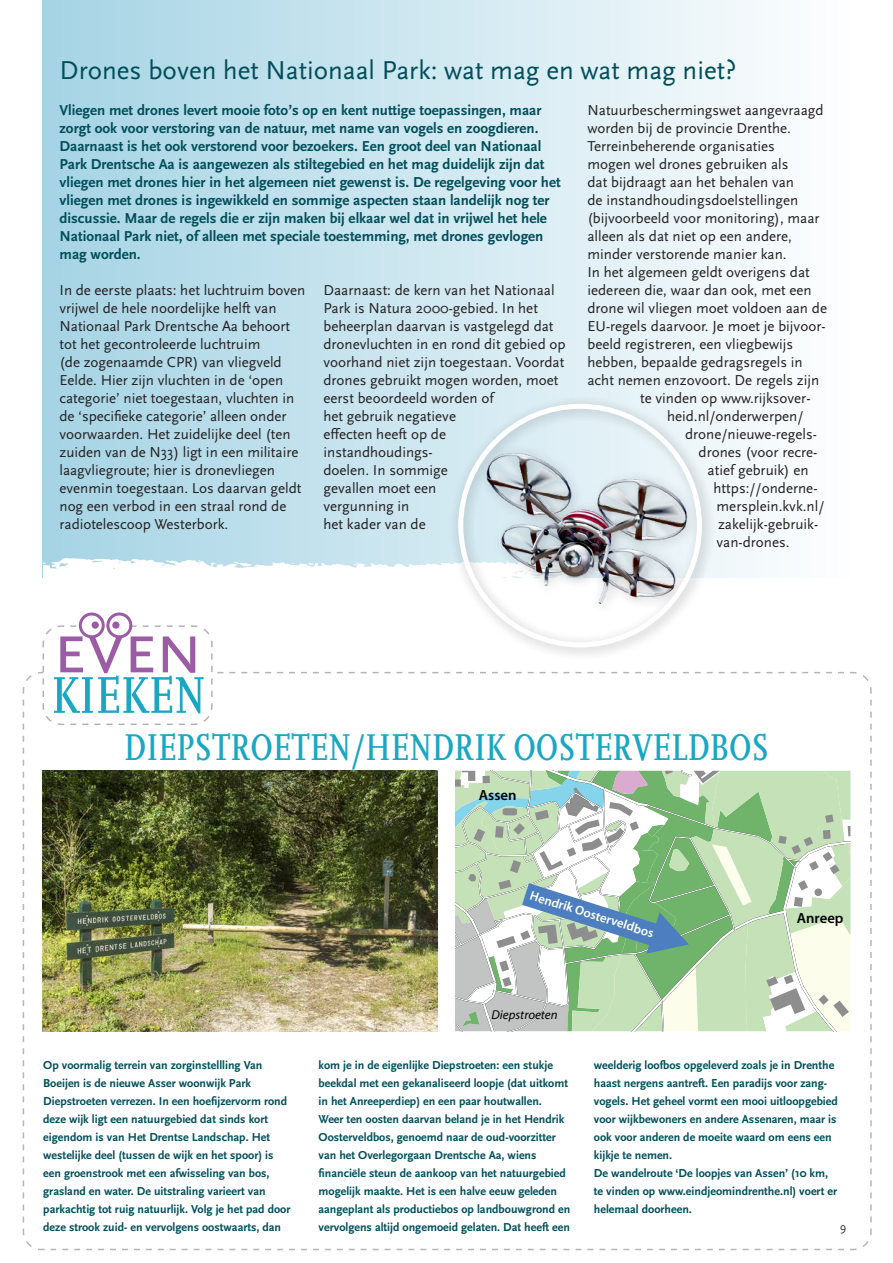
<style>
.page{position:relative;width:893px;height:1263px;background:#fff}
.page>*{position:absolute;margin:0;border:0;box-sizing:border-box;transform-origin:0 0}
.t1{font:75px "Scala Sans OT";color:#9b5ba5}
.t2{font:54px "Scala Cond";color:#1aa7c3}
.t3{font:39px "Scala Cond";color:#1aa7c3}
.t4{font:27px "Scala Sans OT";color:#004e59}
.t5{font:15px/18px "Scala Sans OT";color:#231f20}
.t6{font:700 15px/18px "Scala Sans OT";color:#004e59}
.t7{font:600 14.7px "Myriad Pro";color:#000001}
.t8{font:600 12.9px "Myriad Pro";color:#fff}
.t9{font:italic 12.9px "Myriad Pro";color:#000001}
.t10{font:700 12px/18px "Scala Sans OT";color:#004e59}
.t11{font:12px "Scala Sans OT";color:#231f20}
</style>
<div class="page">
<div style="left:43px;top:0;width:807px;height:578px;background:linear-gradient(to right,#a5d4e5,#fefefe)"></div>
<img style="left:43px;top:544px;width:406px;height:34px">
<svg style="left:22px;top:672px;width:850px;height:579px"></svg>
<svg style="left:42px;top:625px;width:802px;height:101px"></svg>
<img style="left:43px;top:771px;width:395px;height:260px">
<svg style="left:455px;top:771px;width:395px;height:260px;background:#bad3b9"></svg>
<svg style="left:80px;top:614px;width:23px;height:23px"></svg>
<div style="left:79px;top:612px;width:26px;height:26px;border:3px solid #9b5ba5;border-radius:50%"></div>
<div style="left:92px;top:621px;width:7px;height:8px;background:#9b5ba5;border-radius:50%"></div>
<svg style="left:108px;top:614px;width:23px;height:23px"></svg>
<div style="left:106px;top:612px;width:26px;height:26px;border:3px solid #9b5ba5;border-radius:50%"></div>
<div style="left:112px;top:621px;width:7px;height:8px;background:#9b5ba5;border-radius:50%"></div>
<div style="left:449px;top:395px;width:267px;height:266px;background:#231f20;opacity:.3"></div>
<img style="left:463px;top:444px;width:234px;height:172px">
<div style="left:458px;top:404px;width:244px;height:243px;border:5px solid #fff;border-radius:50%"></div>
<h3 class="t4" style="left:60px;top:55px;width:678px">Drones boven het Nationaal Park: wat mag en wat mag niet?</h3>
<p class="t6" style="left:60px;top:101px;width:503px">Vliegen met drones levert mooie foto’s op en kent nuttige toepassingen, maar zorgt ook voor verstoring van de natuur, met name van vogels en zoogdieren.<br>Daarnaast is het ook verstorend voor bezoekers. Een groot deel van Nationaal Park Drentsche Aa is aangewezen als stiltegebied en het mag duidelijk zijn dat vliegen met drones hier in het algemeen niet gewenst is. De regelgeving voor het vliegen met drones is ingewikkeld en sommige aspecten staan landelijk nog ter discussie. Maar de regels die er zijn maken bij elkaar wel dat in vrijwel het hele Nationaal Park niet, of alleen met speciale toestemming, met drones gevlogen mag worden.</p>
<p class="t5" style="left:60px;top:281px;width:247px">In de eerste plaats: het luchtruim boven vrijwel de hele noordelijke helft van Nationaal Park Drentsche Aa behoort tot het gecontroleerde luchtruim<br>(de zogenaamde CPR) van vliegveld Eelde. Hier zijn vluchten in de ‘open categorie’ niet toegestaan, vluchten in de ‘specifieke categorie’ alleen onder voorwaarden. Het zuidelijke deel (ten zuiden van de N33) ligt in een militaire laagvliegroute; hier is dronevliegen evenmin toegestaan. Los daarvan geldt nog een verbod in een straal rond de radiotelescoop Westerbork.</p>
<p class="t5" style="left:323px;top:281px;width:244px">Daarnaast: de kern van het Nationaal<br>Park is Natura 2000-gebied. In het beheerplan daarvan is vastgelegd dat dronevluchten in en rond dit gebied op voorhand niet zijn toegestaan. Voordat drones gebruikt mogen worden, moet eerst beoordeeld worden of<br>het gebruik negatieve<br>effecten heeft op de<br>instandhoudings-<br>doelen. In sommige<br>gevallen moet een<br>vergunning in<br>het kader van de</p>
<p class="t5" style="left:587px;top:101px;width:238px">Natuurbeschermingswet aangevraagd</p>
<p class="t5" style="left:587px;top:119px;width:205px">worden bij de provincie Drenthe.</p>
<p class="t5" style="left:587px;top:137px;width:189px">Terreinbeherende organisaties</p>
<p class="t5" style="left:587px;top:155px;width:203px">mogen wel drones gebruiken als</p>
<p class="t5" style="left:587px;top:173px;width:208px">dat bijdraagt aan het behalen van</p>
<p class="t5" style="left:587px;top:191px;width:212px">de instandhoudingsdoelstellingen</p>
<p class="t5" style="left:587px;top:209px;width:234px">(bijvoorbeeld voor monitoring), maar</p>
<p class="t5" style="left:587px;top:227px;width:206px">alleen als dat niet op een andere,</p>
<p class="t5" style="left:587px;top:245px;width:201px">minder verstorende manier kan.</p>
<p class="t5" style="left:587px;top:263px;width:224px">In het algemeen geldt overigens dat</p>
<p class="t5" style="left:587px;top:281px;width:226px">iedereen die, waar dan ook, met een</p>
<p class="t5" style="left:587px;top:299px;width:241px">drone wil vliegen moet voldoen aan de</p>
<p class="t5" style="left:587px;top:317px;width:240px">EU-regels daarvoor. Je moet je bijvoor-</p>
<p class="t5" style="left:587px;top:335px;width:207px">beeld registreren, een vliegbewijs</p>
<p class="t5" style="left:587px;top:353px;width:217px">hebben, bepaalde gedragsregels in</p>
<p class="t5" style="left:587px;top:371px;width:233px">acht nemen enzovoort. De regels zijn</p>
<p class="t5" style="left:640px;top:389px;width:172px">te vinden op www.rijksover-</p>
<p class="t5" style="left:667px;top:407px;width:138px">heid.nl/onderwerpen/</p>
<p class="t5" style="left:685px;top:425px;width:133px">drone/nieuwe-regels-</p>
<p class="t5" style="left:699px;top:443px;width:120px">drones (voor recre-</p>
<p class="t5" style="left:708px;top:461px;width:103px">atief gebruik) en</p>
<p class="t5" style="left:714px;top:479px;width:105px">https://onderne-</p>
<p class="t5" style="left:717px;top:497px;width:109px">mersplein.kvk.nl/</p>
<p class="t5" style="left:718px;top:515px;width:102px">zakelijk-gebruik-</p>
<p class="t5" style="left:717px;top:533px;width:74px">van-drones.</p>
<h1 class="t1" style="left:52px;top:607px;width:154px">even</h1>
<h2 class="t2" style="left:52px;top:666px;width:155px">KIEKEN</h2>
<h3 class="t3" style="left:124px;top:726px;width:647px">DIEPSTROETEN/HENDRIK OOSTERVELDBOS</h3>
<p class="t7" style="left:479px;top:786px;width:39px">Assen</p>
<p class="t8" style="left:533px;top:887px;width:130px;rotate:17deg">Hendrik Oosterveldbos</p>
<p class="t9" style="left:491px;top:1006px;width:68px">Diepstroeten</p>
<p class="t7" style="left:797px;top:909px;width:48px">Anreep</p>
<p class="t10" style="left:43px;top:1056px;width:249px">Op voormalig terrein van zorginstellling Van Boeijen is de nieuwe Asser woonwijk Park Diepstroeten verrezen. In een hoefijzervorm rond deze wijk ligt een natuurgebied dat sinds kort eigendom is van Het Drentse Landschap. Het westelijke deel (tussen de wijk en het spoor) is een groenstrook met een afwisseling van bos, grasland en water. De uitstraling varieert van parkachtig tot ruig natuurlijk. Volg je het pad door deze strook zuid- en vervolgens oostwaarts, dan</p>
<p class="t10" style="left:319px;top:1056px;width:253px">kom je in de eigenlijke Diepstroeten: een stukje beekdal met een gekanaliseerd loopje (dat uitkomt in het Anreeperdiep) en een paar houtwallen.<br>Weer ten oosten daarvan beland je in het Hendrik Oosterveldbos, genoemd naar de oud-voorzitter van het Overlegorgaan Drentsche Aa, wiens financiële steun de aankoop van het natuurgebied mogelijk maakte. Het is een halve eeuw geleden aangeplant als productiebos op landbouwgrond en vervolgens altijd ongemoeid gelaten. Dat heeft een</p>
<p class="t10" style="left:594px;top:1056px;width:246px">weelderig loofbos opgeleverd zoals je in Drenthe haast nergens aantreft. Een paradijs voor zang-- vogels. Het geheel vormt een mooi uitloopgebied voor wijkbewoners en andere Assenaren, maar is ook voor anderen de moeite waard om eens een kijkje te nemen.<br>De wandelroute ‘De loopjes van Assen’ (10 km, te vinden op www.eindjeomindrenthe.nl) voert er helemaal doorheen.</p>
<p class="t11" style="left:840px;top:1220px;width:8px">9</p>
</div>
